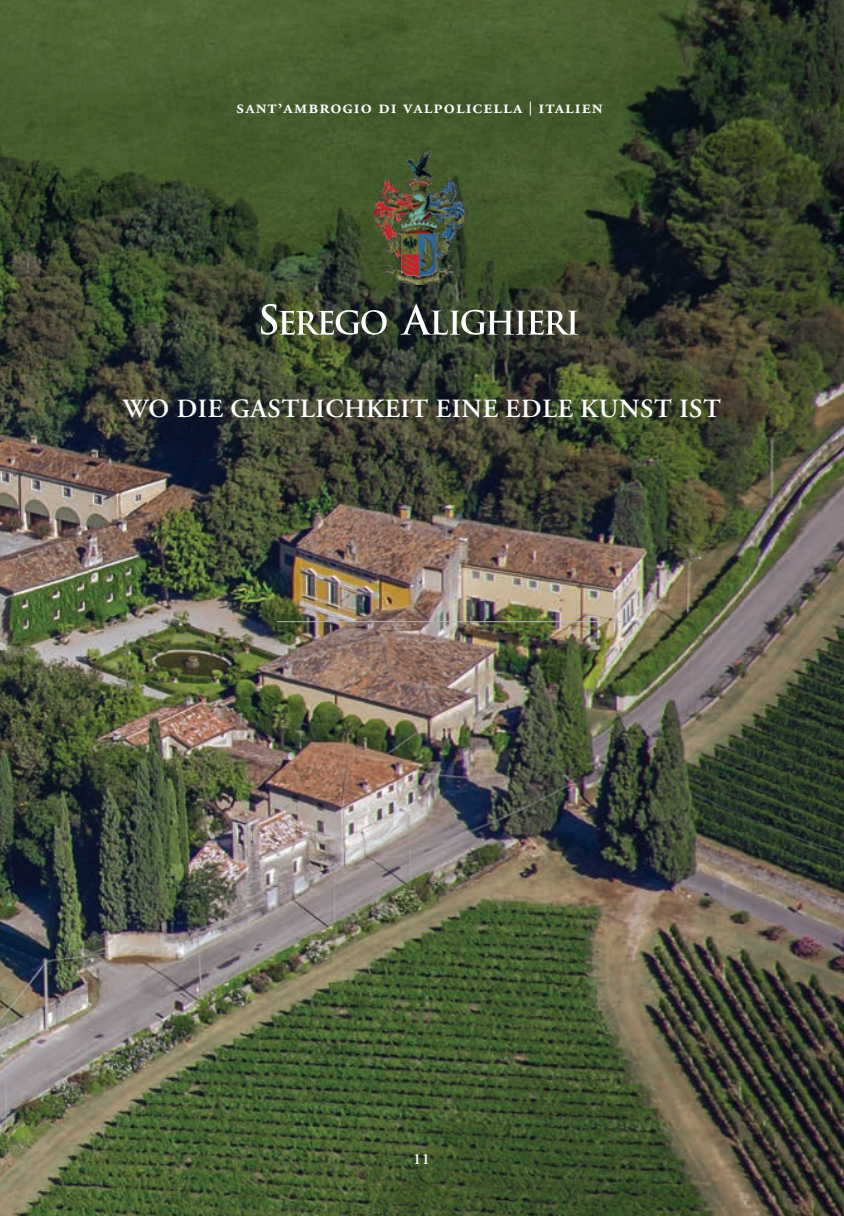
<style>
.page{position:relative;width:844px;height:1216px;background:#fff}
.page>*{position:absolute;margin:0;border:0;box-sizing:border-box;transform-origin:0 0}
.t1{font:600 26.25px "Adobe Garamond Pro";letter-spacing:.025em;color:#fff}
.t2{font:600 19.25px "Adobe Garamond Pro";letter-spacing:.05em;color:#fff}
.t3{font:600 15.75px "Adobe Garamond Pro";color:#fff}
.s1{font-size:14px}
</style>
<div class="page">
<img style="left:0;top:575px;width:843px;height:640px">
<img style="left:0;top:0;width:843px;height:575px">
<hr style="left:277px;top:621px;width:358px;height:1px;background:#b2b3b7">
<img style="left:368px;top:150px;width:99px;height:134px">
<svg style="left:261px;top:304px;width:317px;height:31px"></svg>
<p class="t2" style="left:236px;top:96px;width:368px">sant’ambrogio di valpolicella <span class="s1">|</span> italien</p>
<h1 class="t1" style="left:123px;top:393px;width:599px">WO DIE GASTLICHKEIT EINE EDLE KUNST IST</h1>
<p class="t3" style="left:413px;top:1149px;width:18px">11</p>
</div>
